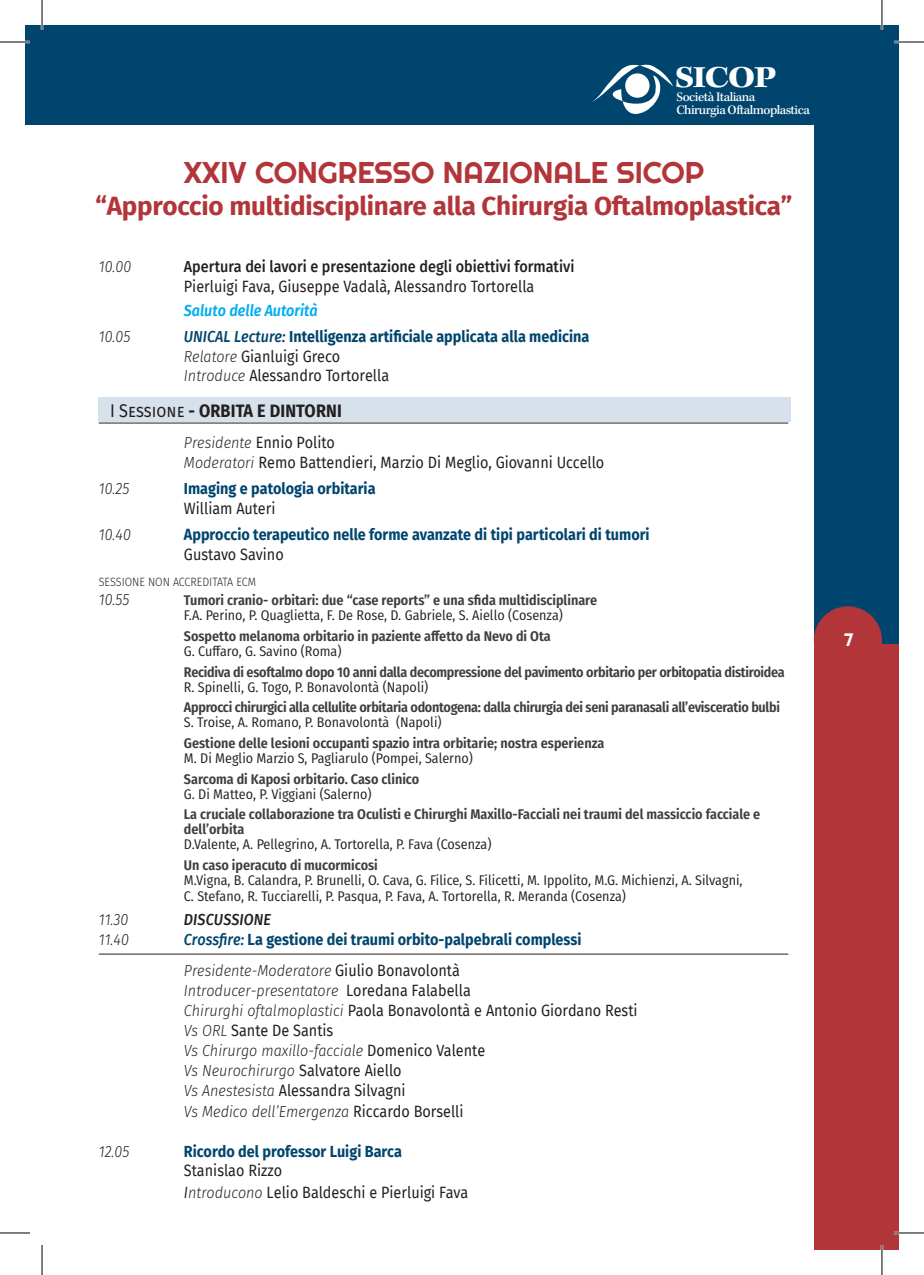
<style>
.page{position:relative;width:924px;height:1275px;background:#fff}
.page>*{position:absolute;margin:0;border:0;box-sizing:border-box;transform-origin:0 0}
.t1{font:700 expanded 30.4px "Kepler Std";letter-spacing:-.04em;color:#fff}
.t2{font:30px "Righteous";color:#b23539}
.t3{font:700 26px "Fira Sans";letter-spacing:-.01em;color:#b23539}
.t4{font:700 18px "Fira Sans";letter-spacing:.01em;color:#231f20;scale:.9 1}
.t5{font:18px "Righteous";color:#fff}
.t6{font:16px/20px "Fira Sans";color:#231f20;scale:.9 1}
.t7{font:700 16px/19.4px "Fira Sans";color:#00456e;scale:.9 1}
.t8{font:500 16px "Fira Sans";color:#231f20;scale:.9 1}
.t9{font:italic 300 16px "Fira Sans";color:#231f20;scale:.9 1}
.t10{font:italic 600 16px "Fira Sans";color:#00aeef;scale:.9 1}
.t11{font:italic 500 16px "Fira Sans";letter-spacing:.01em;color:#231f20;scale:.9 1}
.t12{font:600 14px/15px "Fira Sans Condensed";letter-spacing:-.005em;color:#3e3e3f}
.t13{font:14px/16px "Fira Sans Condensed";color:#231f20}
.t14{font:500 13.4px/13.4px "Kepler Std";letter-spacing:-.04em;color:#fff}
.t15{font:300 12px "Fira Sans";color:#231f20;scale:.9 1}
.s1{font-weight:500;font-style:italic}
.s2{font-weight:300;font-style:italic;color:#231f20}
.s3{font-weight:400;color:#231f20}
.s4{font-weight:400}
.s5{font-weight:300;font-style:italic}
.s6{font-style:italic}
</style>
<div class="page">
<div style="left:25px;top:25px;width:873px;height:624px;background:#00456e"></div>
<div style="left:25px;top:644px;width:873px;height:606px;background:#b23539"></div>
<div style="left:25px;top:125px;width:788px;height:1125px;background:#fff"></div>
<div style="left:813px;top:606px;width:68px;height:68px;background:#b23539;border-radius:50%"></div>
<svg style="left:591px;top:64px;width:82px;height:50px"></svg>
<div style="left:625px;top:73px;width:24px;height:25px;background:#fff;border-radius:50%"></div>
<div style="left:99px;top:397px;width:691px;height:25px;background:#d6e1ec"></div>
<hr style="left:99px;top:422px;width:689px;height:1px;background:#231f20">
<hr style="left:99px;top:953px;width:689px;height:1px;background:#231f20">
<hr style="left:0;top:41px;width:30px;height:2px;background:#fff">
<hr style="left:893px;top:41px;width:30px;height:2px;background:#fff">
<hr style="left:893px;top:1231px;width:30px;height:3px;background:#fff">
<hr style="left:41px;top:0;width:2px;height:30px;background:#fff">
<hr style="left:880px;top:0;width:2px;height:30px;background:#fff">
<hr style="left:880px;top:1245px;width:2px;height:30px;background:#fff">
<hr style="left:0;top:42px;width:30px;height:1px;background:#000">
<hr style="left:893px;top:42px;width:30px;height:1px;background:#000">
<hr style="left:0;top:1232px;width:30px;height:1px;background:#000">
<hr style="left:893px;top:1232px;width:30px;height:1px;background:#000">
<hr style="left:42px;top:0;width:1px;height:30px;background:#000">
<hr style="left:42px;top:1245px;width:1px;height:30px;background:#000">
<hr style="left:881px;top:0;width:1px;height:30px;background:#000">
<hr style="left:881px;top:1245px;width:1px;height:30px;background:#000">
<h1 class="t1" style="left:674px;top:59px;width:103px">SICOP</h1>
<p class="t14" style="left:676px;top:90px;width:135px">Società Italiana<br>Chirurgia Oftalmoplastica</p>
<h2 class="t2" style="left:184px;top:153px;width:521px">XXIV CONGRESSO NAZIONALE SICOP</h2>
<h3 class="t3" style="left:95px;top:184px;width:698px">“Approccio multidisciplinare alla Chirurgia Oftalmoplastica”</h3>
<p class="t9" style="left:99px;top:256px;width:38px">10.00</p>
<p class="t8" style="left:184px;top:254px;width:435px">Apertura dei lavori e presentazione degli obiettivi formativi</p>
<p class="t6" style="left:184px;top:276px;width:391px">Pierluigi Fava, Giuseppe Vadalà, Alessandro Tortorella</p>
<p class="t10" style="left:184px;top:297px;width:150px">Saluto delle Autorità</p>
<p class="t9" style="left:99px;top:325px;width:37px">10.05</p>
<p class="t7" style="left:184px;top:325px;width:452px"><span class="s1">UNICAL Lecture:</span> Intelligenza artificiale applicata alla medicina<br><span class="s2">Relatore</span> <span class="s3">Gianluigi Greco<br></span><span class="s2">Introduce</span> <span class="s3">Alessandro Tortorella</span></p>
<p class="t4" style="left:110px;top:395px;width:259px"><span class="s4">I Sessione</span> - ORBITA E DINTORNI</p>
<p class="t6" style="left:184px;top:432px;width:468px"><span class="s5">Presidente</span> Ennio Polito<br><span class="s5">Moderatori</span> Remo Battendieri, Marzio Di Meglio, Giovanni Uccello</p>
<p class="t9" style="left:99px;top:477px;width:35px">10.25</p>
<p class="t7" style="left:184px;top:477px;width:214px">Imaging e patologia orbitaria</p>
<p class="t6" style="left:184px;top:498px;width:103px">William Auteri</p>
<p class="t9" style="left:99px;top:523px;width:37px">10.40</p>
<p class="t7" style="left:184px;top:523px;width:518px">Approccio terapeutico nelle forme avanzate di tipi particolari di tumori</p>
<p class="t6" style="left:184px;top:543px;width:112px">Gustavo Savino</p>
<p class="t15" style="left:99px;top:573px;width:176px">SESSIONE NON ACCREDITATA ECM</p>
<p class="t9" style="left:99px;top:588px;width:36px">10.55</p>
<p class="t12" style="left:184px;top:592px;width:414px">Tumori cranio- orbitari: due “case reports” e una sfida multidisciplinare</p>
<p class="t13" style="left:184px;top:607px;width:380px">F.A. Perino, P. Quaglietta, F. De Rose, D. Gabriele, S. Aiello (Cosenza)</p>
<p class="t12" style="left:184px;top:628px;width:368px">Sospetto melanoma orbitario in paziente affetto da Nevo di Ota</p>
<p class="t13" style="left:184px;top:643px;width:159px">G. Cuffaro, G. Savino (Roma)</p>
<p class="t12" style="left:184px;top:663px;width:602px">Recidiva di esoftalmo dopo 10 anni dalla decompressione del pavimento orbitario per orbitopatia distiroidea</p>
<p class="t13" style="left:184px;top:678px;width:246px">R. Spinelli, G. Togo, P. Bonavolontà (Napoli)</p>
<p class="t12" style="left:184px;top:699px;width:597px">Approcci chirurgici alla cellulite orbitaria odontogena: dalla chirurgia dei seni paranasali all’evisceratio bulbi</p>
<p class="t13" style="left:184px;top:714px;width:259px">S. Troise, A. Romano, P. Bonavolontà (Napoli)</p>
<p class="t12" style="left:184px;top:735px;width:421px">Gestione delle lesioni occupanti spazio intra orbitarie; nostra esperienza</p>
<p class="t13" style="left:184px;top:749px;width:290px">M. Di Meglio Marzio S, Pagliarulo (Pompei, Salerno)</p>
<p class="t12" style="left:184px;top:770px;width:237px">Sarcoma di Kaposi orbitario. Caso clinico</p>
<p class="t13" style="left:184px;top:785px;width:189px">G. Di Matteo, P. Viggiani (Salerno)</p>
<p class="t12" style="left:184px;top:806px;width:577px">La cruciale collaborazione tra Oculisti e Chirurghi Maxillo-Facciali nei traumi del massiccio facciale e dell’orbita</p>
<p class="t13" style="left:184px;top:836px;width:309px">D.Valente, A. Pellegrino, A. Tortorella, P. Fava (Cosenza)</p>
<p class="t12" style="left:184px;top:856px;width:195px">Un caso iperacuto di mucormicosi</p>
<p class="t13" style="left:184px;top:871px;width:560px">M.Vigna, B. Calandra, P. Brunelli, O. Cava, G. Filice, S. Filicetti, M. Ippolito, M.G. Michienzi, A. Silvagni,<br>C. Stefano, R. Tucciarelli, P. Pasqua, P. Fava, A. Tortorella, R. Meranda (Cosenza)</p>
<p class="t9" style="left:99px;top:908px;width:34px">11.30</p>
<p class="t11" style="left:184px;top:906px;width:98px">DISCUSSIONE</p>
<p class="t9" style="left:99px;top:928px;width:35px">11.40</p>
<p class="t7" style="left:184px;top:922px;width:443px;line-height:31.4px"><span class="s1">Crossfire:</span> La gestione dei traumi orbito-palpebrali complessi<br><span class="s2">Presidente-Moderatore</span> <span class="s3">Giulio Bonavolontà</span></p>
<p class="t6" style="left:184px;top:980px;width:505px"><span class="s5">Introducer-presentatore</span> Loredana Falabella<br><span class="s5">Chirurghi oftalmoplastici</span> Paola Bonavolontà e Antonio Giordano Resti <span class="s5">Vs ORL</span> Sante De Santis<br><span class="s5">Vs Chirurgo maxillo-facciale</span> Domenico Valente<br><span class="s5">Vs Neurochirurgo</span> Salvatore Aiello<br><span class="s5">Vs Anestesista</span> Alessandra Silvagni<br><span class="s5">Vs Medico dell’Emergenza</span> Riccardo Borselli</p>
<p class="t9" style="left:99px;top:1139px;width:35px">12.05</p>
<p class="t7" style="left:184px;top:1140px;width:244px">Ricordo del professor Luigi Barca</p>
<p class="t6" style="left:184px;top:1158px;width:317px;line-height:22px">Stanislao Rizzo<br><span class="s6">I</span><span class="s5">ntroducono</span> Lelio Baldeschi e Pierluigi Fava</p>
<p class="t5" style="left:843px;top:628px;width:11px">7</p>
</div>
